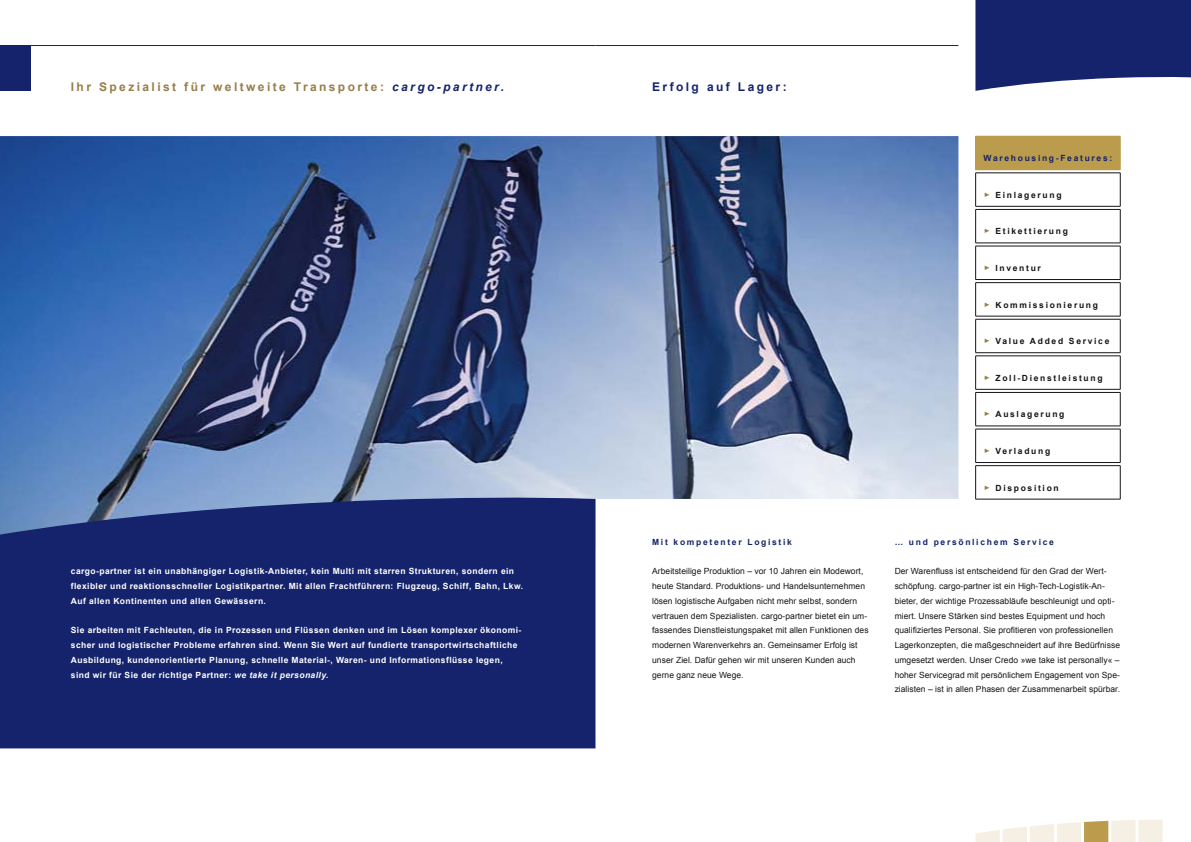
<style>
.page{position:relative;width:1191px;height:842px;background:#fff}
.page>*{position:absolute;margin:0;border:0;box-sizing:border-box;transform-origin:0 0}
.t1{font:700 12px "Arial";letter-spacing:.2em;color:#977e4a}
.t2{font:700 12px "Arial";letter-spacing:.2em;color:#14236b}
.t3{font:8.5px/14.8px "Arial";letter-spacing:.005em;color:#151518}
.t4{font:700 8.5px/14.7px "Arial";letter-spacing:.05em;color:#fff}
.t5{font:700 8.5px "Arial";letter-spacing:.2em;color:#151518}
.t6{font:700 8.5px "Arial";letter-spacing:.2em;color:#14236b}
.s1{font-style:italic;color:#14236b}
.s2{font-style:italic}
.s3{font-family:"Meta Cond Bold Expert";font-weight:400;font-size:12px;color:#977e4a}
</style>
<div class="page">
<img style="left:0;top:136px;width:958px;height:411px">
<div style="left:0;top:497px;width:595px;height:251px;background:#14236b"></div>
<svg style="left:975px;top:0;width:216px;height:91px;background:#2f3d7c"></svg>
<div style="left:975px;top:136px;width:145px;height:34px;background:#ba9c4c"></div>
<hr style="left:975px;top:210px;width:1px;height:33px;background:#151518">
<hr style="left:1120px;top:210px;width:1px;height:33px;background:#151518">
<hr style="left:975px;top:246px;width:1px;height:33px;background:#151518">
<hr style="left:1120px;top:246px;width:1px;height:33px;background:#151518">
<hr style="left:975px;top:283px;width:1px;height:33px;background:#151518">
<hr style="left:1120px;top:283px;width:1px;height:33px;background:#151518">
<hr style="left:975px;top:319px;width:1px;height:34px;background:#151518">
<hr style="left:1120px;top:319px;width:1px;height:34px;background:#151518">
<hr style="left:975px;top:356px;width:1px;height:33px;background:#151518">
<hr style="left:1120px;top:356px;width:1px;height:33px;background:#151518">
<hr style="left:975px;top:393px;width:1px;height:33px;background:#151518">
<hr style="left:1120px;top:393px;width:1px;height:33px;background:#151518">
<hr style="left:975px;top:429px;width:1px;height:33px;background:#151518">
<hr style="left:1120px;top:429px;width:1px;height:33px;background:#151518">
<hr style="left:975px;top:466px;width:1px;height:33px;background:#151518">
<hr style="left:1120px;top:466px;width:1px;height:33px;background:#151518">
<hr style="left:975px;top:499px;width:145px;height:1px;background:#151518">
<hr style="left:1120px;top:136px;width:1px;height:34px;background:#ba9c4c">
<hr style="left:975px;top:170px;width:145px;height:1px;background:#ba9c4c">
<hr style="left:975px;top:173px;width:145px;height:1px;background:#151518">
<hr style="left:975px;top:173px;width:1px;height:33px;background:#151518">
<hr style="left:1120px;top:173px;width:1px;height:33px;background:#151518">
<hr style="left:975px;top:206px;width:145px;height:1px;background:#151518">
<hr style="left:975px;top:209px;width:145px;height:1px;background:#151518">
<hr style="left:975px;top:243px;width:145px;height:1px;background:#151518">
<hr style="left:975px;top:246px;width:145px;height:1px;background:#151518">
<hr style="left:975px;top:279px;width:145px;height:1px;background:#151518">
<hr style="left:975px;top:282px;width:145px;height:1px;background:#151518">
<hr style="left:975px;top:316px;width:145px;height:1px;background:#151518">
<hr style="left:975px;top:319px;width:145px;height:1px;background:#151518">
<hr style="left:975px;top:353px;width:145px;height:1px;background:#151518">
<hr style="left:975px;top:356px;width:145px;height:1px;background:#151518">
<hr style="left:975px;top:389px;width:145px;height:1px;background:#151518">
<hr style="left:975px;top:392px;width:145px;height:1px;background:#151518">
<hr style="left:975px;top:426px;width:145px;height:1px;background:#151518">
<hr style="left:975px;top:429px;width:145px;height:1px;background:#151518">
<hr style="left:975px;top:462px;width:145px;height:1px;background:#151518">
<hr style="left:975px;top:465px;width:145px;height:1px;background:#151518">
<div style="left:0;top:45px;width:31px;height:46px;background:#14236b"></div>
<hr style="left:0;top:45px;width:595px;height:1px;background:#14236b">
<hr style="left:595px;top:45px;width:363px;height:1px;background:#14236b">
<svg style="left:975px;top:820px;width:187px;height:22px"></svg>
<h1 class="t1" style="left:71px;top:80px;width:435px">Ihr Spezialist für weltweite Transporte: <span class="s1">cargo-partner.</span></h1>
<h1 class="t2" style="left:652px;top:80px;width:136px">Erfolg auf Lager:</h1>
<p class="t4" style="left:71px;top:564px;width:454px">cargo-partner ist ein unabhängiger Logistik-Anbieter, kein Multi mit starren Strukturen, sondern ein flexibler und reaktionsschneller Logistikpartner. Mit allen Frachtführern: Flugzeug, Schiff, Bahn, Lkw.<br>Auf allen Kontinenten und allen Gewässern.</p>
<p class="t4" style="left:71px;top:623px;width:452px">Sie arbeiten mit Fachleuten, die in Prozessen und Flüssen denken und im Lösen komplexer ökonomi&shy;scher und logistischer Probleme erfahren sind. Wenn Sie Wert auf fundierte transportwirtschaftliche Ausbildung, kundenorientierte Planung, schnelle Material-, Waren- und Informationsflüsse legen, sind wir für Sie der richtige Partner: <span class="s2">we take it personally.</span></p>
<p class="t6" style="left:652px;top:537px;width:141px">Mit kompetenter Logistik</p>
<p class="t3" style="left:652px;top:564px;width:218px">Arbeitsteilige Produktion – vor 10 Jahren ein Modewort, heute Standard. Produktions- und Handelsunternehmen lösen logistische Aufgaben nicht mehr selbst, sondern vertrauen dem Spezialisten. cargo-partner bietet ein um&shy;fassendes Dienstleistungspaket mit allen Funktionen des modernen Warenverkehrs an. Gemeinsamer Erfolg ist unser Ziel. Dafür gehen wir mit unseren Kunden auch gerne ganz neue Wege.</p>
<p class="t6" style="left:983px;top:153px;width:130px">Warehousing-Features:</p>
<p class="t5" style="left:984px;top:190px;width:79px"><span class="s3">b</span> Einlagerung</p>
<p class="t5" style="left:984px;top:227px;width:85px"><span class="s3">b</span> Etikettierung</p>
<p class="t5" style="left:984px;top:263px;width:58px"><span class="s3">b</span> Inventur</p>
<p class="t5" style="left:984px;top:300px;width:115px"><span class="s3">b</span> Kommissionierung</p>
<p class="t5" style="left:984px;top:336px;width:127px"><span class="s3">b</span> Value Added Service</p>
<p class="t5" style="left:984px;top:373px;width:120px"><span class="s3">b</span> Zoll-Dienstleistung</p>
<p class="t5" style="left:984px;top:410px;width:82px"><span class="s3">b</span> Auslagerung</p>
<p class="t5" style="left:984px;top:446px;width:68px"><span class="s3">b</span> Verladung</p>
<p class="t5" style="left:984px;top:483px;width:76px"><span class="s3">b</span> Disposition</p>
<p class="t6" style="left:894px;top:537px;width:161px">… und persönlichem Service</p>
<p class="t3" style="left:894px;top:564px;width:227px">Der Warenfluss ist entscheidend für den Grad der Wert&shy;schöpfung. cargo-partner ist ein High-Tech-Logistik-An&shy;bieter, der wichtige Prozessabläufe beschleunigt und opti&shy;miert. Unsere Stärken sind bestes Equipment und hoch qualifiziertes Personal. Sie profitieren von professionellen Lagerkonzepten, die maßgeschneidert auf ihre Bedürfnisse umgesetzt werden. Unser Credo »we take ist personally« – hoher Servicegrad mit persönlichem Engagement von Spe&shy;zialisten – ist in allen Phasen der Zusammenarbeit spürbar.</p>
</div>
